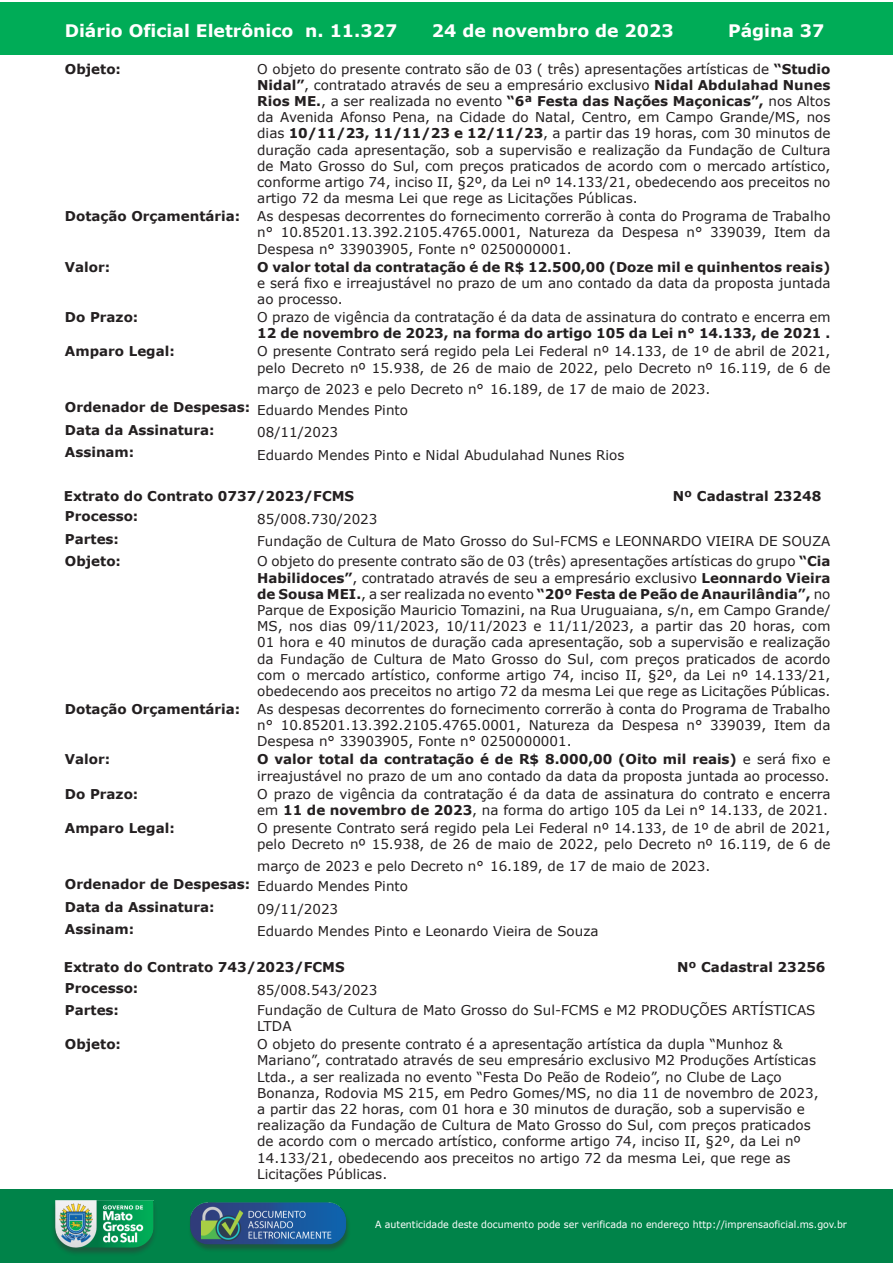
<style>
.page{position:relative;width:893px;height:1263px;background:#fff}
.page>*{position:absolute;margin:0;border:0;box-sizing:border-box;transform-origin:0 0}
.t1{font:700 17.25px "Verdana";color:#fff}
.t2{font:13.5px/16.2px "Verdana";color:#231f20}
.t3{font:700 13.5px "Verdana";color:#231f20}
.t4{font:9.9px "Verdana";color:#fff;scale:.95 1}
.s1{font-weight:700}
</style>
<div class="page">
<div style="left:0;top:2px;width:893px;height:53px;background:#00ac57"></div>
<div style="left:1px;top:1189px;width:892px;height:74px;background:#008349"></div>
<img style="left:49px;top:1198px;width:111px;height:61px">
<img style="left:185px;top:1201px;width:168px;height:54px">
<p class="t1" style="left:65px;top:18px;width:334px">Diário Oficial Eletrônico n. 11.327</p>
<p class="t1" style="left:432px;top:18px;width:243px">24 de novembro de 2023</p>
<p class="t1" style="left:728px;top:18px;width:98px">Página 37</p>
<p class="t3" style="left:65px;top:59px;width:58px">Objeto:</p>
<p class="t2" style="left:257px;top:61px;width:575px;text-align:justify">O objeto do presente contrato são de 03 ( três) apresentações artísticas de <span class="s1">“Studio Nidal”</span>, contratado através de seu a empresário exclusivo <span class="s1">Nidal Abdulahad Nunes Rios ME.</span>, a ser realizada no evento <span class="s1">“6ª Festa das Nações Maçonicas”,</span> nos Altos da Avenida Afonso Pena, na Cidade do Natal, Centro, em Campo Grande/MS, nos dias <span class="s1">10/11/23, 11/11/23 e 12/11/23</span>, a partir das 19 horas, com 30 minutos de duração cada apresentação, sob a supervisão e realização da Fundação de Cultura de Mato Grosso do Sul, com preços praticados de acordo com o mercado artístico, conforme artigo 74, inciso II, §2º, da Lei nº 14.133/21, obedecendo aos preceitos no artigo 72 da mesma Lei que rege as Licitações Públicas.</p>
<p class="t2" style="left:257px;top:208px;width:575px;text-align:justify;text-indent:-192px"><span class="s1">Dotação Orçamentária:</span> As despesas decorrentes do fornecimento correrão à conta do Programa de Trabalho n° 10.85201.13.392.2105.4765.0001, Natureza da Despesa n° 339039, Item da Despesa n° 33903905, Fonte n° 0250000001.</p>
<p class="t3" style="left:65px;top:257px;width:47px">Valor:</p>
<p class="t3" style="left:257px;top:257px;width:575px">O valor total da contratação é de R$ 12.500,00 (Doze mil e quinhentos reais)</p>
<p class="t2" style="left:257px;top:275px;width:575px">e será fixo e irreajustável no prazo de um ano contado da data da proposta juntada ao processo.</p>
<p class="t3" style="left:65px;top:308px;width:75px">Do Prazo:</p>
<p class="t2" style="left:257px;top:309px;width:575px">O prazo de vigência da contratação é da data de assinatura do contrato e encerra em</p>
<p class="t3" style="left:257px;top:324px;width:575px">12 de novembro de 2023, na forma do artigo 105 da Lei n° 14.133, de 2021 .</p>
<p class="t3" style="left:65px;top:342px;width:111px">Amparo Legal:</p>
<p class="t2" style="left:257px;top:343px;width:575px">O presente Contrato será regido pela Lei Federal nº 14.133, de 1º de abril de 2021, pelo Decreto nº 15.938, de 26 de maio de 2022, pelo Decreto nº 16.119, de 6 de</p>
<p class="t2" style="left:65px;top:380px;width:647px;line-height:18.1px;text-indent:192px">março de 2023 e pelo Decreto n° 16.189, de 17 de maio de 2023.<br><span class="s1">Ordenador de Despesas:</span> Eduardo Mendes Pinto</p>
<p class="t3" style="left:65px;top:420px;width:151px">Data da Assinatura:</p>
<p class="t2" style="left:257px;top:424px;width:82px">08/11/2023</p>
<p class="t3" style="left:65px;top:443px;width:71px">Assinam:</p>
<p class="t2" style="left:257px;top:447px;width:369px">Eduardo Mendes Pinto e Nidal Abudulahad Nunes Rios</p>
<p class="t3" style="left:64px;top:487px;width:292px">Extrato do Contrato 0737/2023/FCMS</p>
<p class="t3" style="left:673px;top:487px;width:150px">Nº Cadastral 23248</p>
<p class="t3" style="left:65px;top:507px;width:75px">Processo:</p>
<p class="t2" style="left:257px;top:510px;width:122px">85/008.730/2023</p>
<p class="t3" style="left:65px;top:529px;width:56px">Partes:</p>
<p class="t2" style="left:257px;top:533px;width:575px">Fundação de Cultura de Mato Grosso do Sul-FCMS e LEONNARDO VIEIRA DE SOUZA</p>
<p class="t3" style="left:65px;top:552px;width:58px">Objeto:</p>
<p class="t2" style="left:257px;top:553px;width:575px;text-align:justify">O objeto do presente contrato são de 03 (três) apresentações artísticas do grupo <span class="s1">“Cia Habilidoces”</span>, contratado através de seu a empresário exclusivo <span class="s1">Leonnardo Vieira de Sousa MEI.</span>, a ser realizada no evento <span class="s1">“20º Festa de Peão de Anaurilândia”,</span> no Parque de Exposição Mauricio Tomazini, na Rua Uruguaiana, s/n, em Campo Grande/ MS, nos dias 09/11/2023, 10/11/2023 e 11/11/2023, a partir das 20 horas, com 01 hora e 40 minutos de duração cada apresentação, sob a supervisão e realização da Fundação de Cultura de Mato Grosso do Sul, com preços praticados de acordo com o mercado artístico, conforme artigo 74, inciso II, §2º, da Lei nº 14.133/21, obedecendo aos preceitos no artigo 72 da mesma Lei que rege as Licitações Públicas.</p>
<p class="t2" style="left:257px;top:701px;width:575px;text-align:justify;text-indent:-192px"><span class="s1">Dotação Orçamentária:</span> As despesas decorrentes do fornecimento correrão à conta do Programa de Trabalho n° 10.85201.13.392.2105.4765.0001, Natureza da Despesa n° 339039, Item da Despesa n° 33903905, Fonte n° 0250000001.</p>
<p class="t3" style="left:65px;top:750px;width:47px">Valor:</p>
<p class="t2" style="left:257px;top:751px;width:575px"><span class="s1">O valor total da contratação é de R$ 8.000,00 (Oito mil reais)</span> e será fixo e irreajustável no prazo de um ano contado da data da proposta juntada ao processo.</p>
<p class="t3" style="left:65px;top:784px;width:75px">Do Prazo:</p>
<p class="t2" style="left:257px;top:785px;width:575px">O prazo de vigência da contratação é da data de assinatura do contrato e encerra em <span class="s1">11 de novembro de 2023</span>, na forma do artigo 105 da Lei n° 14.133, de 2021.</p>
<p class="t3" style="left:65px;top:818px;width:111px">Amparo Legal:</p>
<p class="t2" style="left:257px;top:820px;width:575px">O presente Contrato será regido pela Lei Federal nº 14.133, de 1º de abril de 2021, pelo Decreto nº 15.938, de 26 de maio de 2022, pelo Decreto nº 16.119, de 6 de</p>
<p class="t2" style="left:65px;top:857px;width:647px;line-height:18.1px;text-indent:192px">março de 2023 e pelo Decreto n° 16.189, de 17 de maio de 2023.<br><span class="s1">Ordenador de Despesas:</span> Eduardo Mendes Pinto</p>
<p class="t3" style="left:65px;top:897px;width:151px">Data da Assinatura:</p>
<p class="t2" style="left:257px;top:901px;width:82px">09/11/2023</p>
<p class="t3" style="left:65px;top:919px;width:71px">Assinam:</p>
<p class="t2" style="left:257px;top:923px;width:343px">Eduardo Mendes Pinto e Leonardo Vieira de Souza</p>
<p class="t3" style="left:64px;top:958px;width:282px">Extrato do Contrato 743/2023/FCMS</p>
<p class="t3" style="left:677px;top:958px;width:150px">Nº Cadastral 23256</p>
<p class="t3" style="left:65px;top:978px;width:75px">Processo:</p>
<p class="t2" style="left:257px;top:982px;width:122px">85/008.543/2023</p>
<p class="t3" style="left:65px;top:1000px;width:56px">Partes:</p>
<p class="t2" style="left:257px;top:1002px;width:560px">Fundação de Cultura de Mato Grosso do Sul-FCMS e M2 PRODUÇÕES ARTÍSTICAS<br>LTDA</p>
<p class="t3" style="left:65px;top:1035px;width:58px">Objeto:</p>
<p class="t2" style="left:257px;top:1036px;width:563px">O objeto do presente contrato é a apresentação artística da dupla “Munhoz &amp; Mariano”, contratado através de seu empresário exclusivo M2 Produções Artísticas Ltda., a ser realizada no evento “Festa Do Peão de Rodeio”, no Clube de Laço Bonanza, Rodovia MS 215, em Pedro Gomes/MS, no dia 11 de novembro de 2023, a partir das 22 horas, com 01 hora e 30 minutos de duração, sob a supervisão e realização da Fundação de Cultura de Mato Grosso do Sul, com preços praticados de acordo com o mercado artístico, conforme artigo 74, inciso II, §2º, da Lei nº 14.133/21, obedecendo aos preceitos no artigo 72 da mesma Lei, que rege as Licitações Públicas.</p>
<p class="t4" style="left:375px;top:1218px;width:498px">A autenticidade deste documento pode ser verificada no endereço http://imprensaoficial.ms.gov.br</p>
</div>
